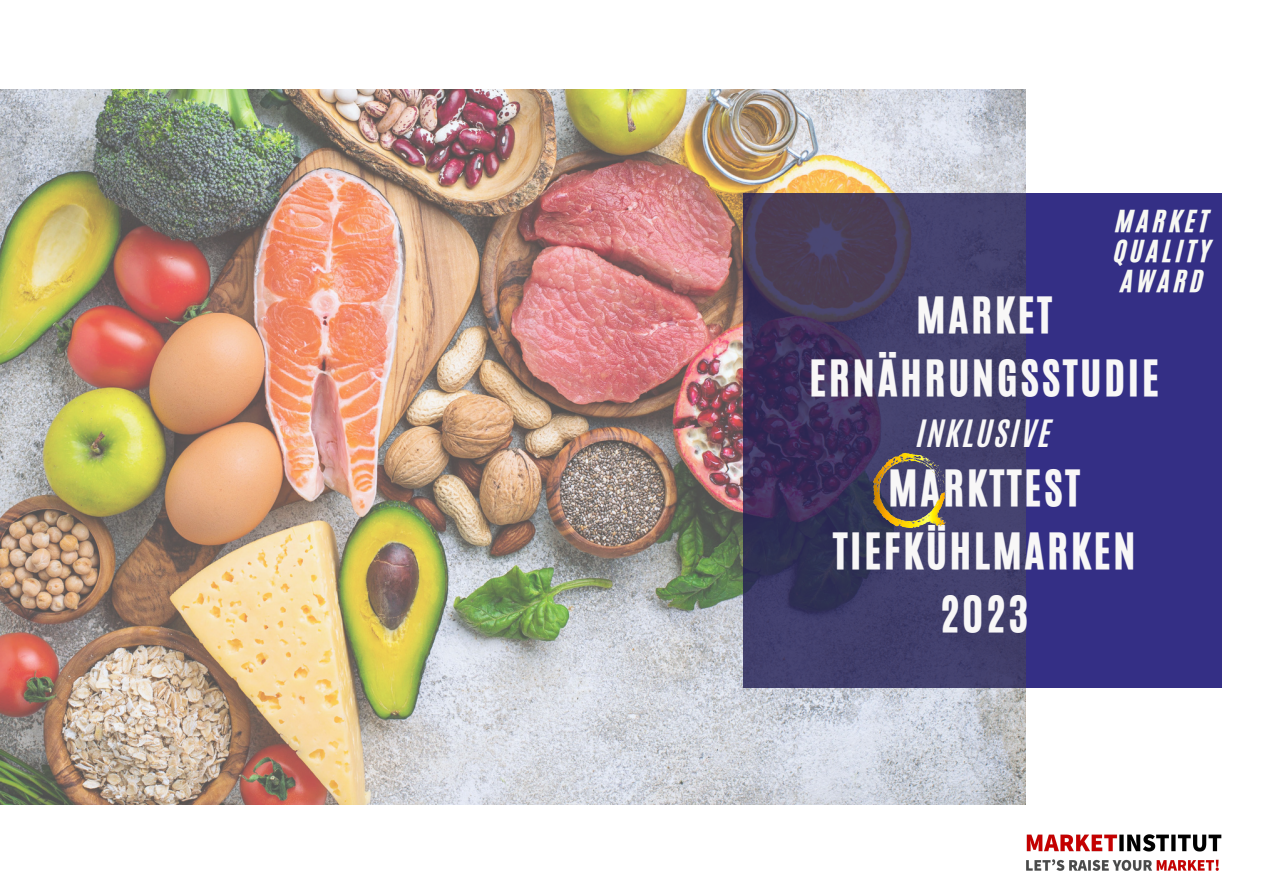
<style>
.page{position:relative;width:1263px;height:894px;background:#fff}
.page>*{position:absolute;margin:0;border:0;box-sizing:border-box;transform-origin:0 0}
.t1{font:42px/63px "CA Generated";letter-spacing:.07em;color:#f8f7f7;text-align:center}
.t2{font:31.5px "CA Generated";letter-spacing:.07em;color:#f8f7f7}
.t3{font:25.5px/30.3px "CA Generated";letter-spacing:.15em;color:#f7f8f3;text-align:justify}
</style>
<div class="page">
<img style="left:0;top:89px;width:1026px;height:714px">
<div style="left:1026px;top:194px;width:195px;height:493px;background:#342f85"></div>
<img style="left:1026px;top:834px;width:195px;height:37px">
<svg style="left:744px;top:194px;width:282px;height:493px;background:#403a64"></svg>
<img style="left:866px;top:452px;width:86px;height:85px">
<p class="t3" style="left:1114px;top:206px;width:98px">MARKET QUALITY AWARD</p>
<p class="t1" style="left:810px;top:283px;width:351px">MARKET<br>ERNÄHRUNGSSTUDIE</p>
<p class="t2" style="left:917px;top:410px;width:136px">INKLUSIVE</p>
<p class="t1" style="left:833px;top:457px;width:304px">MARKTTEST<br>TIEFKÜHLMARKEN<br>2023</p>
</div>
